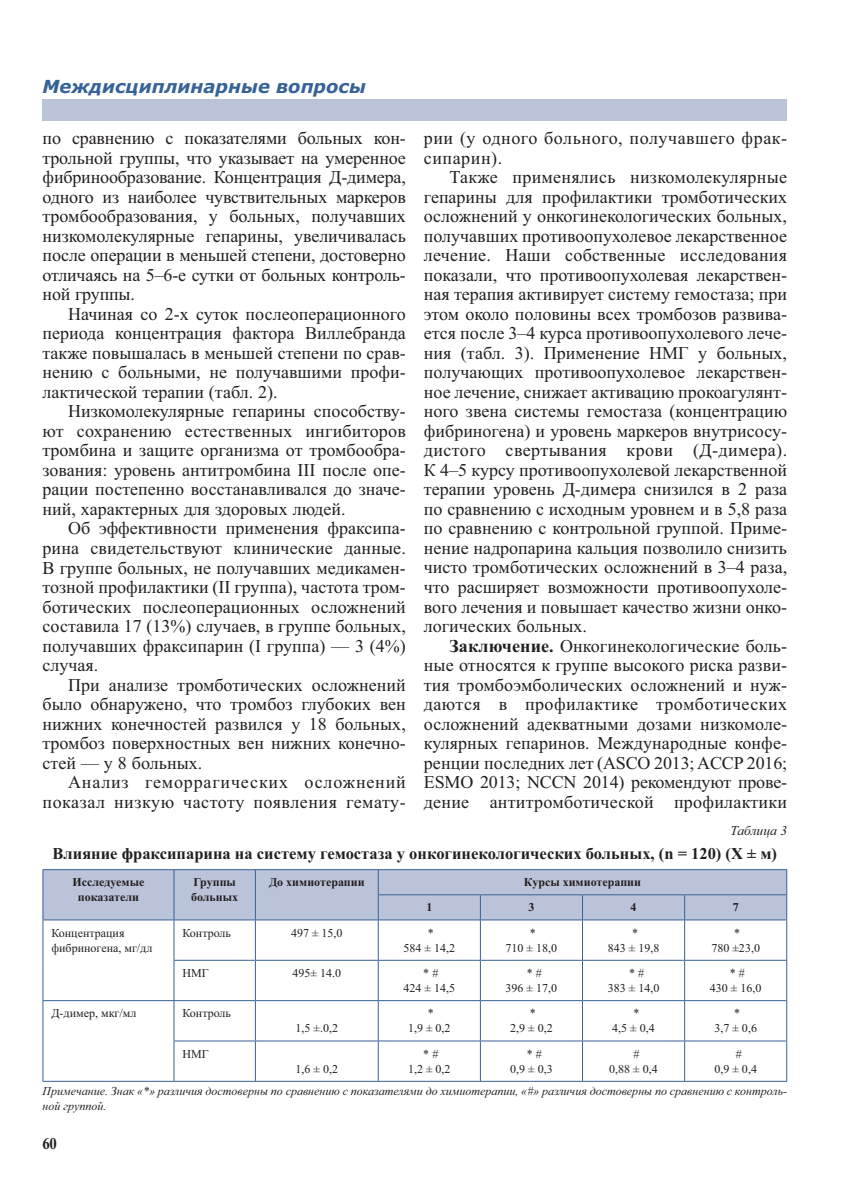
<style>
.page{position:relative;width:851px;height:1191px;background:#fff}
.page>*{position:absolute;margin:0;border:0;box-sizing:border-box;transform-origin:0 0}
.t1{font:18px/19.5px "Times New Roman";color:#231f20;text-align:justify}
.t2{font:18px/19.5px "Times New Roman";letter-spacing:.03em;color:#231f20;text-align:right}
.t3{font:italic 700 18px "Verdana";color:#366397}
.t4{font:700 16.5px "Times New Roman";color:#231f20}
.t5{font:700 16.5px "Times New Roman";color:#231f20;scale:.9 1}
.t6{font:italic 13.5px "Times New Roman";color:#231f20}
.t7{font:12px/15px "Times New Roman";color:#231f20;text-align:center}
.t8{font:italic 12px/15px "Times New Roman";color:#231f20}
.t9{font:700 12px/15px "Times New Roman";color:#231f20;text-align:center}
.s1{font-weight:700}
</style>
<div class="page">
<div style="left:43px;top:99px;width:744px;height:21px;background:#bbc3d8"></div>
<hr style="left:174px;top:920px;width:1px;height:40px;background:#366397">
<hr style="left:255px;top:920px;width:1px;height:40px;background:#366397">
<hr style="left:378px;top:920px;width:1px;height:40px;background:#366397">
<hr style="left:480px;top:920px;width:1px;height:40px;background:#366397">
<hr style="left:582px;top:920px;width:1px;height:40px;background:#366397">
<hr style="left:684px;top:920px;width:1px;height:40px;background:#366397">
<hr style="left:174px;top:960px;width:81px;height:1px;background:#366397">
<hr style="left:174px;top:960px;width:1px;height:40px;background:#366397">
<hr style="left:255px;top:960px;width:123px;height:1px;background:#366397">
<hr style="left:255px;top:960px;width:1px;height:40px;background:#366397">
<hr style="left:378px;top:960px;width:102px;height:1px;background:#366397">
<hr style="left:378px;top:960px;width:1px;height:40px;background:#366397">
<hr style="left:480px;top:960px;width:102px;height:1px;background:#366397">
<hr style="left:480px;top:960px;width:1px;height:40px;background:#366397">
<hr style="left:582px;top:960px;width:102px;height:1px;background:#366397">
<hr style="left:582px;top:960px;width:1px;height:40px;background:#366397">
<hr style="left:684px;top:960px;width:103px;height:1px;background:#366397">
<hr style="left:684px;top:960px;width:1px;height:40px;background:#366397">
<hr style="left:43px;top:1000px;width:212px;height:1px;background:#366397">
<hr style="left:174px;top:1001px;width:1px;height:39px;background:#366397">
<hr style="left:255px;top:1000px;width:123px;height:1px;background:#366397">
<hr style="left:255px;top:1001px;width:1px;height:39px;background:#366397">
<hr style="left:378px;top:1000px;width:102px;height:1px;background:#366397">
<hr style="left:378px;top:1001px;width:1px;height:39px;background:#366397">
<hr style="left:480px;top:1000px;width:102px;height:1px;background:#366397">
<hr style="left:480px;top:1001px;width:1px;height:39px;background:#366397">
<hr style="left:582px;top:1000px;width:102px;height:1px;background:#366397">
<hr style="left:582px;top:1001px;width:1px;height:39px;background:#366397">
<hr style="left:684px;top:1000px;width:103px;height:1px;background:#366397">
<hr style="left:684px;top:1001px;width:1px;height:39px;background:#366397">
<hr style="left:174px;top:1040px;width:81px;height:1px;background:#366397">
<hr style="left:174px;top:1041px;width:1px;height:40px;background:#366397">
<hr style="left:255px;top:1040px;width:123px;height:1px;background:#366397">
<hr style="left:255px;top:1041px;width:1px;height:40px;background:#366397">
<hr style="left:378px;top:1040px;width:102px;height:1px;background:#366397">
<hr style="left:378px;top:1041px;width:1px;height:40px;background:#366397">
<hr style="left:480px;top:1040px;width:102px;height:1px;background:#366397">
<hr style="left:480px;top:1041px;width:1px;height:40px;background:#366397">
<hr style="left:582px;top:1040px;width:102px;height:1px;background:#366397">
<hr style="left:582px;top:1041px;width:1px;height:40px;background:#366397">
<hr style="left:684px;top:1040px;width:103px;height:1px;background:#366397">
<hr style="left:684px;top:1041px;width:1px;height:40px;background:#366397">
<svg style="left:43px;top:869px;width:744px;height:51px;background:#b5bed5"></svg>
<hr style="left:43px;top:920px;width:1px;height:40px;background:#366397">
<hr style="left:786px;top:920px;width:1px;height:40px;background:#366397">
<hr style="left:43px;top:960px;width:1px;height:40px;background:#366397">
<hr style="left:786px;top:960px;width:1px;height:40px;background:#366397">
<hr style="left:43px;top:1001px;width:1px;height:40px;background:#366397">
<hr style="left:786px;top:1001px;width:1px;height:39px;background:#366397">
<hr style="left:43px;top:1041px;width:1px;height:40px;background:#366397">
<hr style="left:786px;top:1041px;width:1px;height:40px;background:#366397">
<hr style="left:43px;top:1081px;width:744px;height:1px;background:#366397">
<p class="t3" style="left:43px;top:80px;width:325px">Междисциплинарные вопросы</p>
<p class="t2" style="left:424px;top:130px;width:365px;text-align:left">рии (у одного больного, получавшего фрак&shy;сипарин).</p>
<p class="t1" style="left:424px;top:169px;width:365px;text-indent:26px">Также применялись низкомолекулярные гепарины для профилактики тромботических осложнений у онкогинекологических больных, получавших противоопухолевое лекарственное лечение. Наши собственные исследования показали, что противоопухолевая лекарствен&shy;ная терапия активирует систему гемостаза; при этом около половины всех тромбозов развива&shy;ется после 3–4 курса противоопухолевого лече&shy;ния (табл. 3). Применение НМГ у больных, получающих противоопухолевое лекарствен&shy;ное лечение, снижает активацию прокоагулянт&shy;ного звена системы гемостаза (концентрацию фибриногена) и уровень маркеров внутрисосу&shy;дистого свертывания крови (Д-димера).<br>К 4–5 курсу противоопухолевой лекарственной терапии уровень Д-димера снизился в 2 раза по сравнению с исходным уровнем и в 5,8 раза по сравнению с контрольной группой. Приме&shy;нение надропарина кальция позволило снизить чисто тромботических осложнений в 3–4 раза, что расширяет возможности противоопухоле&shy;вого лечения и повышает качество жизни онко&shy;логических больных.</p>
<p class="t1" style="left:424px;top:637px;width:365px;text-indent:26px"><span class="s1">Заключение.</span> Онкогинекологические боль&shy;ные относятся к группе высокого риска разви&shy;тия тромбоэмболических осложнений и нуж&shy;даются в профилактике тромботических осложнений адекватными дозами низкомоле&shy;кулярных гепаринов. Международные конфе&shy;ренции последних лет (ASCO 2013; ACCP 2016; ESMO 2013; NCCN 2014) рекомендуют прове&shy;дение антитромботической профилактики</p>
<p class="t6" style="left:730px;top:826px;width:58px">Таблица 3</p>
<p class="t4" style="left:53px;top:848px;width:725px">Влияние фраксипарина на систему гемостаза у онкогинекологических больных, (n = 120) (X ± м)</p>
<p class="t9" style="left:72px;top:876px;width:73px">Исследуемые показатели</p>
<p class="t9" style="left:191px;top:876px;width:49px;text-align:left">Группы больных</p>
<p class="t9" style="left:269px;top:876px;width:97px">До химиотерапии</p>
<p class="t9" style="left:524px;top:876px;width:119px">Курсы химиотерапии</p>
<p class="t9" style="left:426px;top:901px;width:7px">1</p>
<p class="t9" style="left:528px;top:901px;width:7px">3</p>
<p class="t9" style="left:630px;top:901px;width:7px">4</p>
<p class="t9" style="left:732px;top:901px;width:7px">7</p>
<p class="t7" style="left:51px;top:926px;width:102px;text-align:left">Концентрация фибриногена, мг/дл</p>
<p class="t7" style="left:182px;top:926px;width:50px">Контроль</p>
<p class="t7" style="left:291px;top:926px;width:53px">497 ± 15,0</p>
<p class="t7" style="left:403px;top:926px;width:53px">*<br>584 ± 14,2</p>
<p class="t7" style="left:505px;top:926px;width:53px">*<br>710 ± 18,0</p>
<p class="t7" style="left:607px;top:926px;width:53px">*<br>843 ± 19,8</p>
<p class="t7" style="left:711px;top:926px;width:50px">*<br>780 ±23,0</p>
<p class="t7" style="left:182px;top:966px;width:28px">НМГ</p>
<p class="t7" style="left:292px;top:966px;width:50px">495± 14.0</p>
<p class="t7" style="left:403px;top:966px;width:53px">* #<br>424 ± 14,5</p>
<p class="t7" style="left:505px;top:966px;width:53px">* #<br>396 ± 17,0</p>
<p class="t7" style="left:607px;top:966px;width:53px">* #<br>383 ± 14,0</p>
<p class="t7" style="left:709px;top:966px;width:53px">* #<br>430 ± 16,0</p>
<p class="t7" style="left:51px;top:1007px;width:86px">Д-димер, мкг/мл</p>
<p class="t7" style="left:182px;top:1007px;width:50px">Контроль</p>
<p class="t7" style="left:295px;top:1022px;width:44px">1,5 ±.0,2</p>
<p class="t1" style="left:43px;top:130px;width:365px">по сравнению с показателями больных кон&shy;трольной группы, что указывает на умеренное фибринообразование. Концентрация Д-димера, одного из наиболее чувствительных маркеров тромбообразования, у больных, получавших низкомолекулярные гепарины, увеличивалась после операции в меньшей степени, достоверно отличаясь на 5–6-е сутки от больных контроль&shy;ной группы.</p>
<p class="t1" style="left:43px;top:306px;width:365px;text-indent:26px">Начиная со 2-х суток послеоперационного периода концентрация фактора Виллебранда также повышалась в меньшей степени по срав&shy;нению с больными, не получавшими профи&shy;лактической терапии (табл. 2).</p>
<p class="t1" style="left:43px;top:403px;width:365px;text-indent:26px">Низкомолекулярные гепарины способству&shy;ют сохранению естественных ингибиторов тромбина и защите организма от тромбообра&shy;зования: уровень антитромбина III после опе&shy;рации постепенно восстанавливался до значе&shy;ний, характерных для здоровых людей.</p>
<p class="t1" style="left:43px;top:520px;width:365px;text-indent:26px">Об эффективности применения фраксипа&shy;рина свидетельствуют клинические данные.<br>В группе больных, не получавших медикамен&shy;тозной профилактики (II группа), частота тром&shy;ботических послеоперационных осложнений составила 17 (13%) случаев, в группе больных, получавших фраксипарин (I группа) — 3 (4%) случая.</p>
<p class="t1" style="left:43px;top:676px;width:365px;text-indent:26px">При анализе тромботических осложнений было обнаружено, что тромбоз глубоких вен нижних конечностей развился у 18 больных, тромбоз поверхностных вен нижних конечно&shy;стей — у 8 больных.</p>
<p class="t2" style="left:43px;top:774px;width:365px">Анализ геморрагических осложнений показал низкую частоту появления гемату-</p>
<p class="t7" style="left:408px;top:1007px;width:44px">*<br>1,9 ± 0,2</p>
<p class="t7" style="left:510px;top:1007px;width:44px">*<br>2,9 ± 0,2</p>
<p class="t7" style="left:612px;top:1007px;width:44px">*<br>4,5 ± 0,4</p>
<p class="t7" style="left:714px;top:1007px;width:44px">*<br>3,7 ± 0,6</p>
<p class="t7" style="left:408px;top:1047px;width:44px">* #<br>1,2 ± 0,2</p>
<p class="t7" style="left:510px;top:1047px;width:44px">* #<br>0,9 ± 0,3</p>
<p class="t7" style="left:609px;top:1047px;width:50px">#<br>0,88 ± 0,4</p>
<p class="t7" style="left:714px;top:1047px;width:44px">#<br>0,9 ± 0,4</p>
<p class="t8" style="left:43px;top:1084px;width:746px">Примечание. Знак «*» различия достоверны по сравнению с показателями до химиотерапии, «#» различия достоверны по сравнению с контроль&shy;ной группой.</p>
<p class="t7" style="left:182px;top:1047px;width:28px">НМГ</p>
<p class="t7" style="left:295px;top:1062px;width:44px">1,6 ± 0,2</p>
<p class="t5" style="left:43px;top:1137px;width:18px">60</p>
</div>
